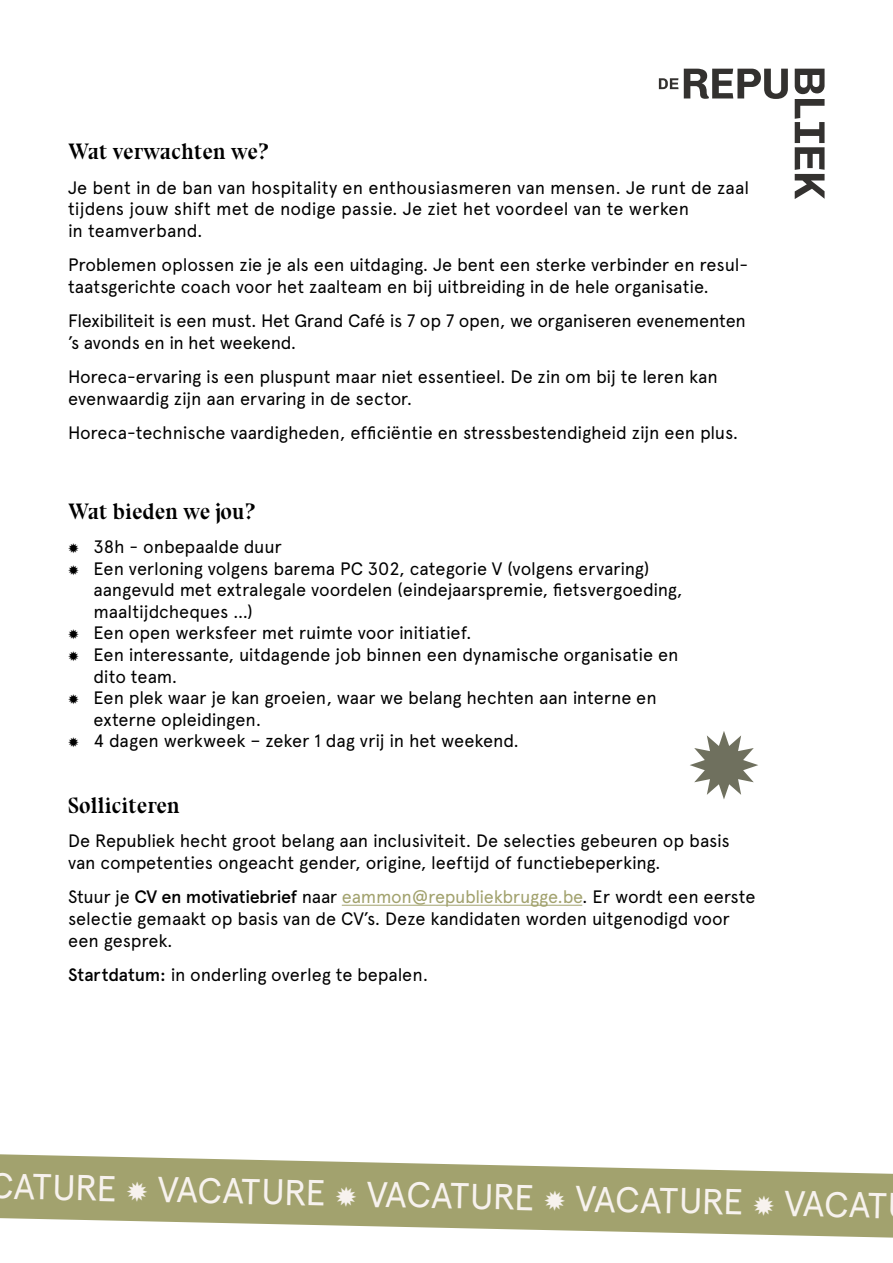
<style>
.page{position:relative;width:893px;height:1263px;background:#fff}
.page>*{position:absolute;margin:0;border:0;box-sizing:border-box;transform-origin:0 0}
.t1{font:36px "Apercu Pro";color:#f7f2ee}
.t2{font:22.5px "Bluu Next Titling";color:#000}
.t3{font:18px/21.6px "Apercu Pro";letter-spacing:-.01em;color:#000}
.s1{font-family:"Menlo"}
.s2{font-weight:500}
.s3{color:#a2a26e}
</style>
<div class="page">
<hr style="left:342px;top:905px;width:240px;height:1px;background:#a2a26e">
<svg style="left:0;top:1154px;width:893px;height:83px;fill:#a2a26e"></svg>
<svg style="left:690px;top:731px;width:68px;height:68px"></svg>
<svg style="left:659px;top:78px;width:19px;height:11px"></svg>
<svg style="left:684px;top:69px;width:104px;height:30px"></svg>
<svg style="left:795px;top:69px;width:29px;height:130px"></svg>
<p class="t2" style="left:68px;top:138px;width:203px">Wat verwachten we?</p>
<p class="t3" style="left:68px;top:175px;width:682px">Je bent in de ban van hospitality en enthousiasmeren van mensen. Je runt de zaal tijdens jouw shift met de nodige passie. Je ziet het voordeel van te werken<br>in teamverband.</p>
<p class="t3" style="left:68px;top:253px;width:681px">Problemen oplossen zie je als een uitdaging. Je bent een sterke verbinder en resul&shy;taatsgerichte coach voor het zaalteam en bij uitbreiding in de hele organisatie.</p>
<p class="t3" style="left:68px;top:309px;width:679px">Flexibiliteit is een must. Het Grand Café is 7 op 7 open, we organiseren evenementen ’s avonds en in het weekend.</p>
<p class="t3" style="left:68px;top:365px;width:651px">Horeca-ervaring is een pluspunt maar niet essentieel. De zin om bij te leren kan evenwaardig zijn aan ervaring in de sector.</p>
<p class="t3" style="left:68px;top:421px;width:672px">Horeca-technische vaardigheden, efficiëntie en stressbestendigheid zijn een plus.</p>
<p class="t2" style="left:68px;top:498px;width:189px">Wat bieden we jou?</p>
<p class="t3" style="left:68px;top:535px;width:215px"><span class="s1">✹</span> 38h - onbepaalde duur</p>
<p class="t3" style="left:68px;top:556px;width:583px"><span class="s1">✹</span> Een verloning volgens barema PC 302, categorie V (volgens ervaring)</p>
<p class="t3" style="left:94px;top:578px;width:591px">aangevuld met extralegale voordelen (eindejaarspremie, fietsvergoeding,</p>
<p class="t3" style="left:94px;top:599px;width:161px">maaltijdcheques …)</p>
<p class="t3" style="left:68px;top:621px;width:405px"><span class="s1">✹</span> Een open werksfeer met ruimte voor initiatief.</p>
<p class="t3" style="left:68px;top:643px;width:612px"><span class="s1">✹</span> Een interessante, uitdagende job binnen een dynamische organisatie en</p>
<p class="t3" style="left:94px;top:664px;width:85px">dito team.</p>
<p class="t3" style="left:68px;top:686px;width:590px"><span class="s1">✹</span> Een plek waar je kan groeien, waar we belang hechten aan interne en</p>
<p class="t3" style="left:94px;top:707px;width:169px">externe opleidingen.</p>
<p class="t3" style="left:68px;top:729px;width:453px"><span class="s1">✹</span> 4 dagen werkweek – zeker 1 dag vrij in het weekend.</p>
<p class="t2" style="left:68px;top:792px;width:114px">Solliciteren</p>
<p class="t3" style="left:68px;top:829px;width:663px">De Republiek hecht groot belang aan inclusiviteit. De selecties gebeuren op basis van competenties ongeacht gender, origine, leeftijd of functiebeperking.</p>
<p class="t3" style="left:68px;top:885px;width:689px">Stuur je <span class="s2">CV en motivatiebrief</span> naar <span class="s3">eammon@republiekbrugge.be</span>. Er wordt een eerste selectie gemaakt op basis van de CV’s. Deze kandidaten worden uitgenodigd voor een gesprek.</p>
<p class="t3" style="left:68px;top:963px;width:362px"><span class="s2">Startdatum:</span> in onderling overleg te bepalen.</p>
<h1 class="t1" style="left:-11px;top:1160px;width:900px;rotate:1deg">CATURE <span class="s1">✹</span> VACATURE <span class="s1">✹</span> VACATURE <span class="s1">✹</span> VACATURE <span class="s1">✹</span> VACAT</h1>
</div>
